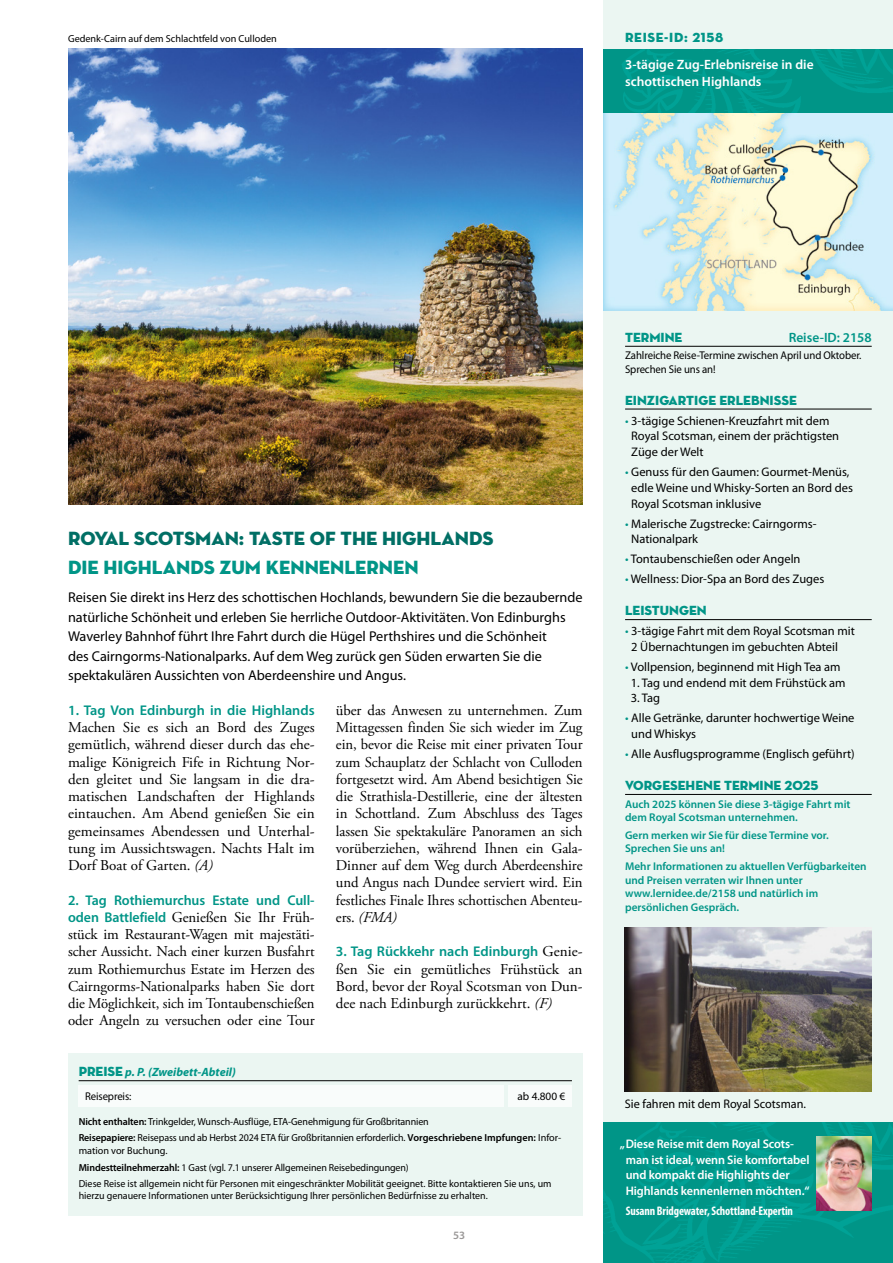
<style>
.page{position:relative;width:893px;height:1263px;background:#fff}
.page>*{position:absolute;margin:0;border:0;box-sizing:border-box;transform-origin:0 0}
.t1{font:19.5px "Neutra Disp Titling";color:#006f65}
.t2{font:19.5px "Neutra Disp Titling";color:#009587}
.t3{font:15px/17.2px "Adobe Garamond Pro";letter-spacing:-.005em;color:#000;text-align:justify}
.t4{font:14.25px/19.5px "Myriad Pro";color:#000}
.t5{font:600 14.1px "Myriad Pro";color:#009587}
.t6{font:13.5px "Neutra Disp Titling";color:#009587}
.t7{font:600 13.5px/16.5px "Myriad Pro";color:#fff}
.t8{font:600 13.5px "Myriad Pro";color:#009587}
.t9{font:12.45px/15.8px "Myriad Pro";color:#000}
.t10{font:600 12.45px/15.8px "Myriad Pro";letter-spacing:-.01em;color:#fff}
.t11{font:700 condensed 12.45px "Myriad Pro";letter-spacing:-.01em;color:#fff;scale:.96 1}
.t12{font:italic 700 12px "Myriad Pro";color:#009587}
.t13{font:600 11.25px/13.5px "Myriad Pro";color:#009587}
.t14{font:11.25px/13.5px "Myriad Pro";letter-spacing:-.01em;color:#000;scale:.96 1}
.t15{font:11.25px "Myriad Pro";letter-spacing:-.01em;color:#000}
.t16{font:600 11.25px "Myriad Pro";color:#9a9897}
.t17{font:10.2px/16.4px "Myriad Pro";color:#000}
.s1{font-style:italic}
.s2{font-family:"Myriad Pro";font-weight:600;font-size:14.1px;color:#009587}
.s3{font-family:"Adobe Garamond Pro";font-weight:400;font-size:15px;color:#000}
.s4{font-family:"Neutra Disp Titling";font-weight:400;font-style:normal;font-size:13.5px}
.s5{font-weight:600}
.s6{color:#009587}
</style>
<div class="page">
<div style="left:604px;top:0;width:289px;height:1263px;background:#ebf6f2"></div>
<img style="left:68px;top:49px;width:515px;height:455px">
<div style="left:68px;top:1053px;width:515px;height:162px;background:#ebf6f2"></div>
<hr style="left:79px;top:1080px;width:493px;height:1px;background:#000">
<hr style="left:625px;top:346px;width:247px;height:1px;background:#000">
<div style="left:79px;top:1085px;width:425px;height:21px;background:#f9fcfb"></div>
<div style="left:508px;top:1085px;width:64px;height:21px;background:#f9fcfb"></div>
<img style="left:604px;top:49px;width:289px;height:261px">
<img style="left:604px;top:1123px;width:289px;height:140px">
<hr style="left:625px;top:794px;width:247px;height:1px;background:#000">
<hr style="left:625px;top:409px;width:247px;height:1px;background:#000">
<hr style="left:625px;top:619px;width:247px;height:1px;background:#000">
<img style="left:816px;top:1136px;width:56px;height:75px">
<img style="left:625px;top:927px;width:246px;height:165px">
<p class="t17" style="left:68px;top:30px;width:210px">Gedenk-Cairn auf dem Schlachtfeld von Culloden</p>
<p class="t6" style="left:625px;top:29px;width:100px">REISE-ID: 2158</p>
<p class="t7" style="left:625px;top:57px;width:190px">3-tägige Zug-Erlebnisreise in die schottischen Highlands</p>
<h1 class="t1" style="left:68px;top:526px;width:427px">ROYAL SCOTSMAN: TASTE OF THE HIGHLANDS</h1>
<h1 class="t2" style="left:68px;top:555px;width:352px">DIE HIGHLANDS ZUM KENNENLERNEN</h1>
<p class="t4" style="left:68px;top:588px;width:516px">Reisen Sie direkt ins Herz des schottischen Hochlands, bewundern Sie die bezaubernde natürliche Schönheit und erleben Sie herrliche Outdoor-Aktivitäten. Von Edinburghs Waverley Bahnhof führt Ihre Fahrt durch die Hügel Perthshires und die Schönheit<br>des Cairngorms-Nationalparks. Auf dem Weg zurück gen Süden erwarten Sie die spektakulären Aussichten von Aberdeenshire und Angus.</p>
<p class="t5" style="left:68px;top:702px;width:248px">1. Tag Von Edinburgh in die Highlands</p>
<p class="t3" style="left:68px;top:719px;width:248px">Machen Sie es sich an Bord des Zuges gemütlich, während dieser durch das ehe&shy;malige Königreich Fife in Richtung Nor&shy;den gleitet und Sie langsam in die dra&shy;matischen Landschaften der Highlands eintauchen. Am Abend genießen Sie ein gemeinsames Abendessen und Unterhal&shy;tung im Aussichtswagen. Nachts Halt im Dorf Boat of Garten. <span class="s1">(A)</span></p>
<p class="t5" style="left:68px;top:892px;width:248px">2. Tag Rothiemurchus Estate und Cull-</p>
<p class="t3" style="left:68px;top:909px;width:248px"><span class="s2">oden Battlefield</span> Genießen Sie Ihr Früh&shy;stück im Restaurant-Wagen mit majestäti&shy;scher Aussicht. Nach einer kurzen Busfahrt zum Rothiemurchus Estate im Herzen des Cairngorms-Nationalparks haben Sie dort die Möglichkeit, sich im Tontaubenschießen oder Angeln zu versuchen oder eine Tour</p>
<p class="t3" style="left:336px;top:702px;width:248px">über das Anwesen zu unternehmen. Zum Mittagessen finden Sie sich wieder im Zug ein, bevor die Reise mit einer privaten Tour zum Schauplatz der Schlacht von Culloden fortgesetzt wird. Am Abend besichtigen Sie die Strathisla-Destillerie, eine der ältesten in Schottland. Zum Abschluss des Tages lassen Sie spektakuläre Panoramen an sich vorüberziehen, während Ihnen ein Gala-Dinner auf dem Weg durch Aberdeenshire und Angus nach Dundee serviert wird. Ein festliches Finale Ihres schottischen Abenteu&shy;ers. <span class="s1">(FMA)</span></p>
<p class="t5" style="left:336px;top:944px;width:248px">3. Tag Rückkehr nach Edinburgh <span class="s3">Genie-</span></p>
<p class="t3" style="left:336px;top:961px;width:248px">ßen Sie ein gemütliches Frühstück an Bord, bevor der Royal Scotsman von Dun&shy;dee nach Edinburgh zurückkehrt. <span class="s1">(F)</span></p>
<p class="t12" style="left:79px;top:1065px;width:159px"><span class="s4">PREISE</span> p. P. (Zweibett-Abteil)</p>
<p class="t17" style="left:79px;top:1113px;width:484px"><span class="s5">Nicht enthalten:</span> Trinkgelder, Wunsch-Ausflüge, ETA-Genehmigung für Großbritannien<br><span class="s5">Reisepapiere:</span> Reisepass und ab Herbst 2024 ETA für Großbritannien erforderlich. <span class="s5">Vorgeschriebene Impfungen:</span> Infor-</p>
<p class="t17" style="left:79px;top:1143px;width:474px">mation vor Buchung.<br><span class="s5">Mindestteilnehmerzahl:</span> 1 Gast (vgl. 7.1 unserer Allgemeinen Reisebedingungen)<br>Diese Reise ist allgemein nicht für Personen mit eingeschränkter Mobilität geeignet. Bitte kontaktieren Sie uns, um</p>
<p class="t17" style="left:79px;top:1188px;width:411px">hierzu genauere Informationen unter Berücksichtigung Ihrer persönlichen Bedürfnisse zu erhalten.</p>
<p class="t14" style="left:85px;top:1090px;width:50px">Reisepreis:</p>
<p class="t15" style="left:518px;top:1090px;width:49px">ab 4.800 €</p>
<p class="t16" style="left:453px;top:1229px;width:14px">53</p>
<p class="t6" style="left:625px;top:329px;width:59px">TERMINE</p>
<p class="t8" style="left:789px;top:330px;width:85px">Reise-ID: 2158</p>
<p class="t14" style="left:625px;top:349px;width:248px">Zahlreiche Reise-Termine zwischen April und Oktober.<br>Sprechen Sie uns an!</p>
<p class="t6" style="left:625px;top:391px;width:173px">EINZIGARTIGE ERLEBNISSE</p>
<p class="t9" style="left:631px;top:413px;width:209px;text-indent:-6px"><span class="s6">•</span> 3-tägige Schienen-Kreuzfahrt mit dem<br>Royal Scotsman, einem der prächtigsten<br>Züge der Welt</p>
<p class="t9" style="left:631px;top:464px;width:223px;text-indent:-6px"><span class="s6">•</span> Genuss für den Gaumen: Gourmet-Menüs, edle Weine und Whisky-Sorten an Bord des<br>Royal Scotsman inklusive</p>
<p class="t9" style="left:631px;top:516px;width:187px;text-indent:-6px"><span class="s6">•</span> Malerische Zugstrecke: Cairngorms-<br>Nationalpark</p>
<p class="t9" style="left:625px;top:551px;width:177px"><span class="s6">•</span> Tontaubenschießen oder Angeln</p>
<p class="t9" style="left:625px;top:571px;width:201px"><span class="s6">•</span> Wellness: Dior-Spa an Bord des Zuges</p>
<p class="t6" style="left:625px;top:602px;width:83px">LEISTUNGEN</p>
<p class="t9" style="left:631px;top:623px;width:225px;text-indent:-6px"><span class="s6">•</span> 3-tägige Fahrt mit dem Royal Scotsman mit<br>2 Übernachtungen im gebuchten Abteil</p>
<p class="t9" style="left:625px;top:659px;width:217px"><span class="s6">•</span> Vollpension, beginnend mit High Tea am</p>
<p class="t9" style="left:631px;top:675px;width:216px">1. Tag und endend mit dem Frühstück am</p>
<p class="t9" style="left:631px;top:691px;width:31px">3. Tag</p>
<p class="t9" style="left:631px;top:711px;width:225px;text-indent:-6px"><span class="s6">•</span> Alle Getränke, darunter hochwertige Weine und Whiskys</p>
<p class="t9" style="left:625px;top:746px;width:231px"><span class="s6">•</span> Alle Ausflugsprogramme (Englisch geführt)</p>
<p class="t6" style="left:625px;top:777px;width:195px">VORGESEHENE TERMINE 2025</p>
<p class="t13" style="left:625px;top:797px;width:227px">Auch 2025 können Sie diese 3-tägige Fahrt mit dem Royal Scotsman unternehmen.</p>
<p class="t13" style="left:625px;top:828px;width:205px">Gern merken wir Sie für diese Termine vor.<br>Sprechen Sie uns an!</p>
<p class="t13" style="left:625px;top:860px;width:243px">Mehr Informationen zu aktuellen Verfügbarkeiten und Preisen verraten wir Ihnen unter www.lernidee.de/2158 und natürlich im persönlichen Gespräch.</p>
<p class="t9" style="left:625px;top:1096px;width:183px">Sie fahren mit dem Royal Scotsman.</p>
<p class="t10" style="left:626px;top:1136px;width:185px;text-indent:-6px">„Diese Reise mit dem Royal Scots&shy;man ist ideal, wenn Sie komfortabel und kompakt die Highlights der Highlands kennenlernen möchten.“</p>
<p class="t11" style="left:626px;top:1204px;width:176px">Susann Bridgewater, Schottland-Expertin</p>
</div>
